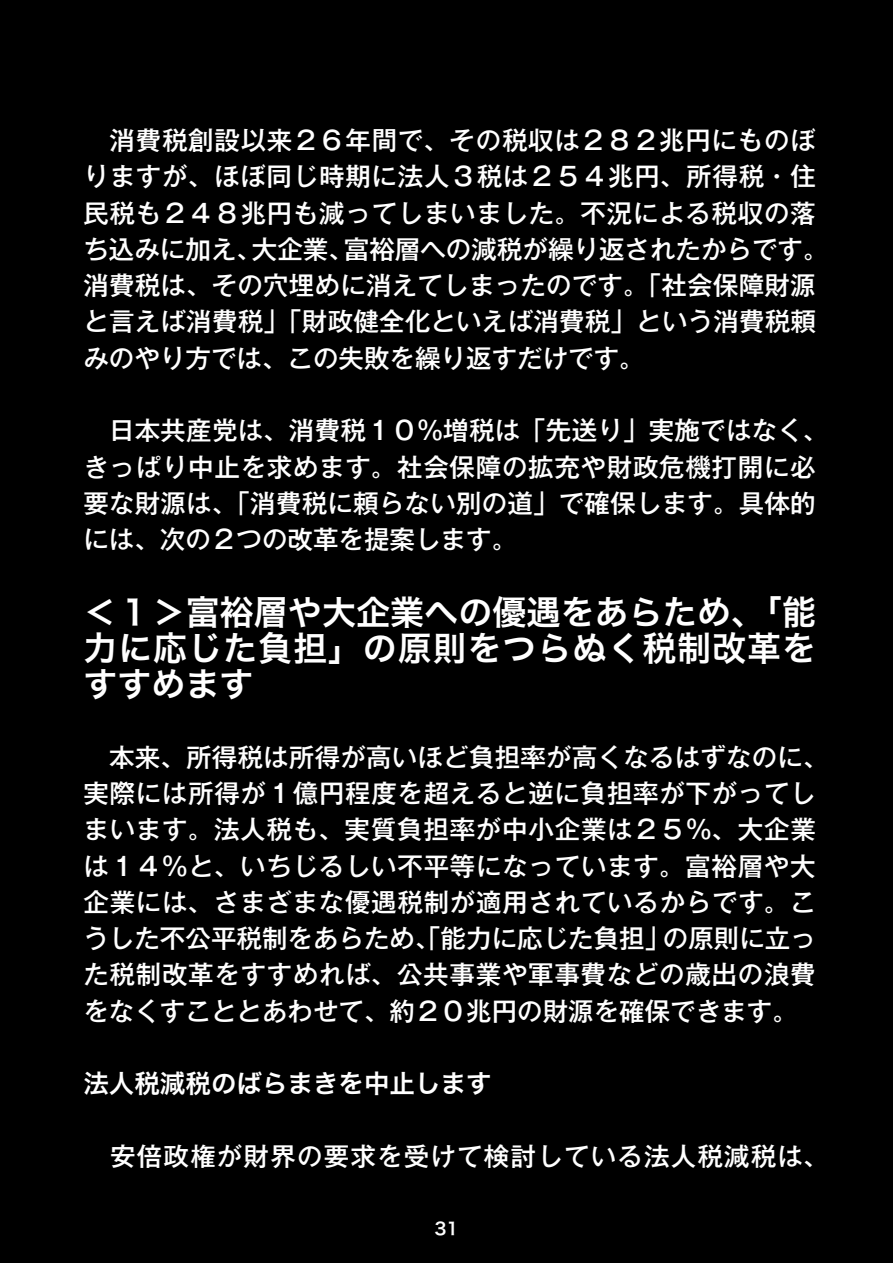
<style>
.page{position:relative;width:893px;height:1263px;background:#000}
.page>*{position:absolute;margin:0;border:0;box-sizing:border-box;transform-origin:0 0}
.t1{font:34.05px/36.3px "Hira Kaku Pro W6";color:#fff;text-align:justify}
.t2{font:500 25.5px/36.3px "Gothic MB101 Pro";letter-spacing:.025em;color:#fff}
.t3{font:500 25.5px "Gothic MB101 Pro";letter-spacing:.045em;color:#fff}
.t4{font:25.5px "Hira Kaku Pro W6";color:#fff}
.t5{font:16.95px "Hira Kaku Pro W6";color:#fff}
</style>
<div class="page">
<p class="t2" style="left:83px;top:119px;width:747px">　消費税創設以来２６年間で、その税収は２８２兆円にものぼりますが、ほぼ同じ時期に法人３税は２５４兆円、所得税・住民税も２４８兆円も減ってしまいました。不況による税収の落ち込みに加え、大企業、富裕層への減税が繰り返されたからです。消費税は、その穴埋めに消えてしまったのです。「社会保障財源と言えば消費税」「財政健全化といえば消費税」という消費税頼みのやり方では、この失敗を繰り返すだけです。</p>
<p class="t2" style="left:83px;top:409px;width:746px">　日本共産党は、消費税１０％増税は「先送り」実施ではなく、きっぱり中止を求めます。社会保障の拡充や財政危機打開に必要な財源は、「消費税に頼らない別の道」で確保します。具体的には、次の２つの改革を提案します。</p>
<h1 class="t1" style="left:83px;top:592px;width:734px">＜１＞富裕層や大企業への優遇をあらため、「能力に応じた負担」の原則をつらぬく税制改革をすすめます</h1>
<p class="t2" style="left:83px;top:736px;width:747px">　本来、所得税は所得が高いほど負担率が高くなるはずなのに、実際には所得が１億円程度を超えると逆に負担率が下がってしまいます。法人税も、実質負担率が中小企業は２５％、大企業は１４％と、いちじるしい不平等になっています。富裕層や大企業には、さまざまな優遇税制が適用されているからです。こうした不公平税制をあらため、「能力に応じた負担」の原則に立った税制改革をすすめれば、公共事業や軍事費などの歳出の浪費をなくすこととあわせて、約２０兆円の財源を確保できます。</p>
<p class="t4" style="left:83px;top:1061px;width:410px">法人税減税のばらまきを中止します</p>
<p class="t3" style="left:83px;top:1135px;width:747px">　安倍政権が財界の要求を受けて検討している法人税減税は、</p>
<p class="t5" style="left:434px;top:1213px;width:26px">31</p>
</div>
